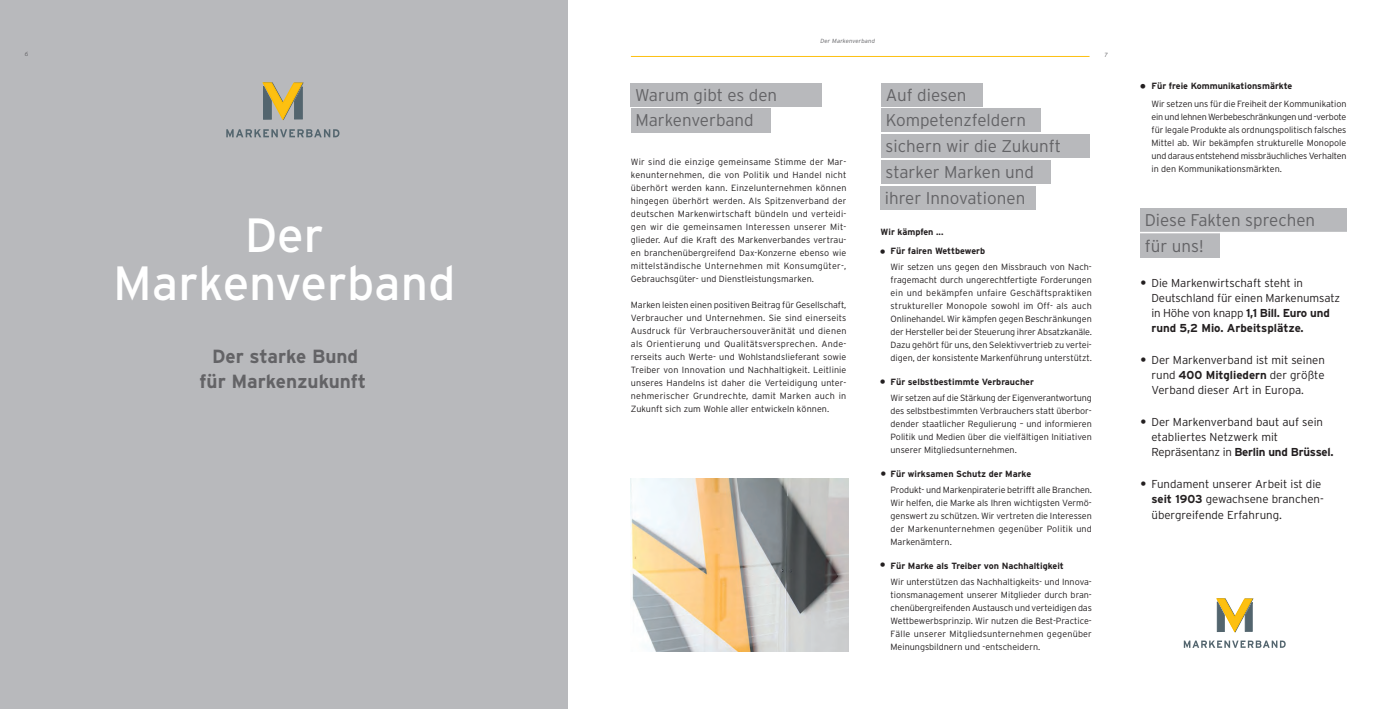
<style>
.page{position:relative;width:1384px;height:709px;background:#fff}
.page>*{position:absolute;margin:0;border:0;box-sizing:border-box;transform-origin:0 0}
.t1{font:48px "Interstate";color:#fff}
.t2{font:700 19px "Interstate";color:#636366}
.t3{font:300 17px "Interstate";color:#636366}
.t4{font:700 13px "Interstate";color:#231f20}
.t5{font:700 12px "Interstate";color:#231f20}
.t6{font:300 11.5px/15px "Interstate";color:#231f20}
.t7{font:700 11.5px "Interstate";letter-spacing:-.02em;color:#231f20}
.t8{font:300 9px/13px "Interstate";color:#231f20;text-align:justify}
.t9{font:700 9px "Interstate";color:#231f20}
.t10{font:italic 300 6px "Interstate";letter-spacing:.02em;color:#636366}
.s1{font-weight:700;font-size:12px}
.s2{font-weight:700}
.s3{font-weight:300}
.s4{font-size:12px}
</style>
<div class="page">
<div style="left:0;top:0;width:568px;height:709px;background:#b8b9bc"></div>
<hr style="left:631px;top:56px;width:458px;height:1px;background:#fdc011">
<svg style="left:262px;top:82px;width:41px;height:38px"></svg>
<svg style="left:226px;top:129px;width:113px;height:8px"></svg>
<div style="left:1140px;top:208px;width:206px;height:49px;background:#b8b9bc"></div>
<hr style="left:1136px;top:232px;width:220px;height:1px;background:#fff">
<div style="left:1220px;top:232px;width:129px;height:29px;background:#fff"></div>
<svg style="left:1216px;top:598px;width:37px;height:34px"></svg>
<svg style="left:1183px;top:640px;width:102px;height:8px"></svg>
<img style="left:631px;top:478px;width:217px;height:173px">
<div style="left:631px;top:83px;width:191px;height:24px;background:#b8b9bc"></div>
<div style="left:631px;top:108px;width:139px;height:24px;background:#b8b9bc"></div>
<div style="left:881px;top:83px;width:102px;height:24px;background:#b8b9bc"></div>
<div style="left:881px;top:108px;width:160px;height:24px;background:#b8b9bc"></div>
<div style="left:881px;top:134px;width:208px;height:24px;background:#b8b9bc"></div>
<div style="left:881px;top:160px;width:169px;height:24px;background:#b8b9bc"></div>
<div style="left:880px;top:186px;width:155px;height:24px;background:#b8b9bc"></div>
<p class="t10" style="left:820px;top:37px;width:56px">Der Markenverband</p>
<p class="t10" style="left:25px;top:51px;width:5px">6</p>
<p class="t10" style="left:1104px;top:52px;width:5px">7</p>
<p class="t1" style="left:245px;top:208px;width:81px">Der</p>
<p class="t1" style="left:113px;top:256px;width:344px">Markenverband</p>
<p class="t2" style="left:212px;top:346px;width:147px">Der starke Bund</p>
<p class="t2" style="left:199px;top:371px;width:168px">für Markenzukunft</p>
<p class="t3" style="left:635px;top:85px;width:143px">Warum gibt es den</p>
<p class="t3" style="left:635px;top:111px;width:120px">Markenverband</p>
<p class="t8" style="left:631px;top:155px;width:217px">Wir sind die einzige gemeinsame Stimme der Mar&shy;kenunternehmen, die von Politik und Handel nicht überhört werden kann. Einzelunternehmen können hingegen überhört werden. Als Spitzenverband der deutschen Markenwirtschaft bündeln und verteidi&shy;gen wir die gemeinsamen Interessen unserer Mit&shy;glieder. Auf die Kraft des Markenverbandes vertrau&shy;en branchenübergreifend Dax-Konzerne ebenso wie mittelständische Unternehmen mit Konsumgüter-, Gebrauchsgüter- und Dienstleistungsmarken.</p>
<p class="t8" style="left:631px;top:298px;width:217px">Marken leisten einen positiven Beitrag für Gesellschaft, Verbraucher und Unternehmen. Sie sind einerseits Ausdruck für Verbrauchersouveränität und dienen als Orientierung und Qualitätsversprechen. Ande&shy;rerseits auch Werte- und Wohlstandslieferant sowie Treiber von Innovation und Nachhaltigkeit. Leitlinie unseres Handelns ist daher die Verteidigung unter&shy;nehmerischer Grundrechte, damit Marken auch in Zukunft sich zum Wohle aller entwickeln können.</p>
<p class="t3" style="left:885px;top:85px;width:82px">Auf diesen</p>
<p class="t3" style="left:885px;top:111px;width:142px">Kompetenzfeldern</p>
<p class="t3" style="left:885px;top:137px;width:177px">sichern wir die Zukunft</p>
<p class="t3" style="left:885px;top:162px;width:150px">starker Marken und</p>
<p class="t3" style="left:884px;top:188px;width:142px">ihrer Innovationen</p>
<p class="t9" style="left:880px;top:226px;width:64px">Wir kämpfen ...</p>
<p class="t5" style="left:879px;top:245px;width:7px">•</p>
<p class="t9" style="left:890px;top:245px;width:96px">Für fairen Wettbewerb</p>
<p class="t8" style="left:890px;top:260px;width:203px">Wir setzen uns gegen den Missbrauch von Nach&shy;fragemacht durch ungerechtfertigte Forderungen ein und bekämpfen unfaire Geschäftspraktiken struktureller Monopole sowohl im Off- als auch Onlinehandel. Wir kämpfen gegen Beschränkungen der Hersteller bei der Steuerung ihrer Absatzkanäle.<br>Dazu gehört für uns, den Selektivvertrieb zu vertei&shy;digen, der konsistente Markenführung unterstützt.</p>
<p class="t9" style="left:890px;top:376px;width:145px">Für selbstbestimmte Verbraucher</p>
<p class="t8" style="left:890px;top:391px;width:203px">Wir setzen auf die Stärkung der Eigenverantwortung des selbstbestimmten Verbrauchers statt überbor&shy;dender staatlicher Regulierung – und informieren Politik und Medien über die vielfältigen Initiativen unserer Mitgliedsunternehmen.</p>
<p class="t9" style="left:890px;top:468px;width:142px">Für wirksamen Schutz der Marke</p>
<p class="t8" style="left:890px;top:483px;width:203px">Produkt- und Markenpiraterie betrifft alle Branchen.<br>Wir helfen, die Marke als Ihren wichtigsten Vermö&shy;genswert zu schützen. Wir vertreten die Interessen der Markenunternehmen gegenüber Politik und Markenämtern.</p>
<p class="t9" style="left:890px;top:560px;width:175px">Für Marke als Treiber von Nachhaltigkeit</p>
<p class="t8" style="left:890px;top:575px;width:203px">Wir unterstützen das Nachhaltigkeits- und Innova&shy;tionsmanagement unserer Mitglieder durch bran&shy;chenübergreifenden Austausch und verteidigen das Wettbewerbsprinzip. Wir nutzen die Best-Practice-Fälle unserer Mitgliedsunternehmen gegenüber Meinungsbildnern und -entscheidern.</p>
<p class="t5" style="left:879px;top:374px;width:7px">•</p>
<p class="t5" style="left:880px;top:467px;width:7px">•</p>
<p class="t5" style="left:879px;top:558px;width:7px">•</p>
<p class="t9" style="left:1151px;top:81px;width:142px">Für freie Kommunikationsmärkte</p>
<p class="t8" style="left:1151px;top:97px;width:196px">Wir setzen uns für die Freiheit der Kommunikation ein und lehnen Werbebeschränkungen und -verbote für legale Produkte als ordnungspolitisch falsches Mittel ab. Wir bekämpfen strukturelle Monopole und daraus entstehend missbräuchliches Verhalten in den Kommunikationsmärkten.</p>
<p class="t4" style="left:1139px;top:79px;width:8px">•</p>
<p class="t3" style="left:1144px;top:210px;width:172px">Diese Fakten sprechen</p>
<p class="t3" style="left:1144px;top:236px;width:60px">für uns!</p>
<p class="t6" style="left:1140px;top:275px;width:164px"><span class="s1">•</span> Die Markenwirtschaft steht in</p>
<p class="t6" style="left:1151px;top:290px;width:190px">Deutschland für einen Markenumsatz in Höhe von knapp <span class="s2">1,1 Bill. Euro und rund 5,2 Mio. Arbeitsplätze.</span></p>
<p class="t6" style="left:1151px;top:352px;width:175px;text-align:justify;text-indent:-11px"><span class="s1">•</span> Der Markenverband ist mit seinen rund <span class="s2">400 Mitgliedern</span> der größte Verband dieser Art in Europa.</p>
<p class="t6" style="left:1140px;top:414px;width:184px"><span class="s1">•</span> Der Markenverband baut auf sein</p>
<p class="t6" style="left:1151px;top:429px;width:128px">etabliertes Netzwerk mit</p>
<p class="t7" style="left:1151px;top:445px;width:184px"><span class="s3">Repräsentanz in</span> Berlin und Brüssel.</p>
<p class="t6" style="left:1151px;top:476px;width:174px;line-height:15.5px;text-indent:-11px"><span class="s1">•</span> Fundament unserer Arbeit ist die <span class="s2">seit 1903</span> gewachsene branchen&shy;übergreifende Erfahrung<span class="s4">.</span></p>
</div>
